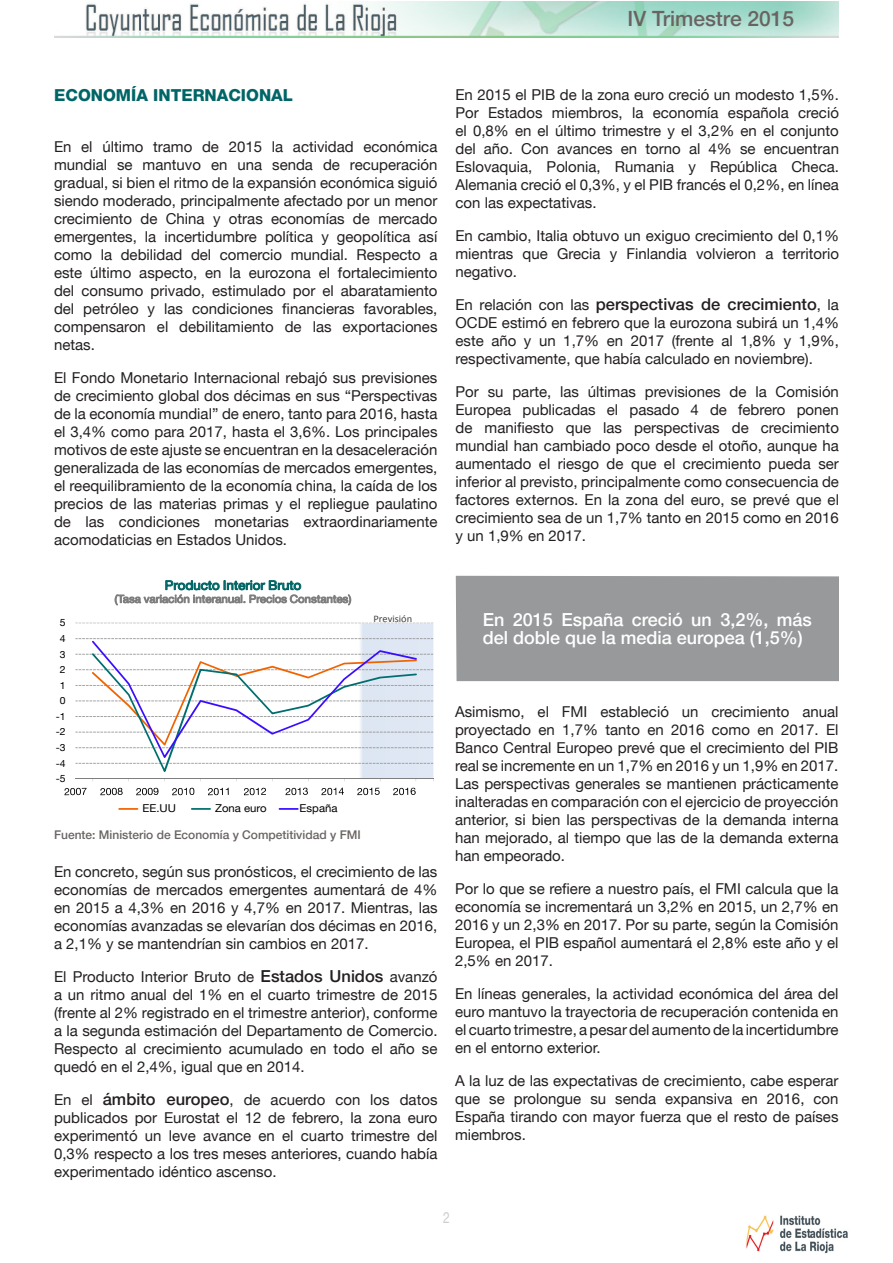
<style>
.page{position:relative;width:893px;height:1263px;background:#fff}
.page>*{position:absolute;margin:0;border:0;box-sizing:border-box;transform-origin:0 0}
.t1{font:500 21px "Helvetica Neue LT";color:#696463}
.destacados_texto{font:500 18px/18px "Helvetica Neue LT";color:#fff}
.t2{font:500 16.5px "Helvetica Neue LT";color:#231f20}
.titulos_apartados{font:800 16.5px "Helvetica Neue LT";color:#006567}
.titulo_4{font:15.6px "Helvetica Neue LT";color:#cdcdcc;scale:.77 1}
.t3{font:15px/18px "Helvetica Neue LT";color:#231f20;text-align:justify}
.t4{font:12.75px "Helvetica Neue LT";color:#006565;scale:1.04 1}
.titulos_apartados-2{font:500 12px "Helvetica Neue LT";color:#696463}
.t5{font:10.8px "Helvetica Neue LT";color:#000;scale:1.04 1}
.t6{font:10.05px "Helvetica Neue LT";color:#000;scale:1.04 1}
.t7{font:10.05px "Calibri";color:#414141;scale:1.04 1}
.s1{font-weight:400;font-size:15px}
.s2{font-weight:500;font-size:16.5px}
</style>
<div class="page">
<img style="left:55px;top:1px;width:783px;height:37px">
<img style="left:746px;top:1215px;width:102px;height:39px">
<svg style="left:76px;top:623px;width:358px;height:156px"></svg>
<hr style="left:75px;top:779px;width:359px;height:1px;background:#7f7f7f">
<svg style="left:92px;top:641px;width:325px;height:131px"></svg>
<svg style="left:64px;top:788px;width:23px;height:7px"></svg>
<svg style="left:100px;top:788px;width:23px;height:7px"></svg>
<svg style="left:136px;top:788px;width:22px;height:7px"></svg>
<svg style="left:172px;top:788px;width:22px;height:7px"></svg>
<svg style="left:208px;top:788px;width:21px;height:7px"></svg>
<svg style="left:244px;top:788px;width:22px;height:7px"></svg>
<svg style="left:285px;top:788px;width:23px;height:7px"></svg>
<svg style="left:321px;top:788px;width:23px;height:7px"></svg>
<svg style="left:357px;top:788px;width:23px;height:7px"></svg>
<svg style="left:393px;top:788px;width:23px;height:7px"></svg>
<svg style="left:115px;top:580px;width:236px;height:25px"></svg>
<hr style="left:118px;top:808px;width:20px;height:2px;background:#f06400">
<hr style="left:191px;top:808px;width:20px;height:2px;background:#006e6e">
<hr style="left:279px;top:808px;width:20px;height:2px;background:#3b0dff">
<div style="left:455px;top:575px;width:384px;height:107px;background:#98999b"></div>
<h1 class="t1" style="left:628px;top:6px;width:168px">IV Trimestre 2015</h1>
<p class="titulos_apartados" style="left:54px;top:85px;width:240px">ECONOMÍA INTERNACIONAL</p>
<p class="t3" style="left:54px;top:137px;width:385px">En el último tramo de 2015 la actividad económica mundial se mantuvo en una senda de recuperación gradual, si bien el ritmo de la expansión económica siguió siendo moderado, principalmente afectado por un menor crecimiento de China y otras economías de mercado emergentes, la incertidumbre política y geopolítica así como la debilidad del comercio mundial. Respecto a este último aspecto, en la eurozona el fortalecimiento del consumo privado, estimulado por el abaratamiento del petróleo y las condiciones financieras favorables, compensaron el debilitamiento de las exportaciones netas.</p>
<p class="t3" style="left:54px;top:368px;width:385px">El Fondo Monetario Internacional rebajó sus previsiones de crecimiento global dos décimas en sus “Perspectivas de la economía mundial” de enero, tanto para 2016, hasta el 3,4% como para 2017, hasta el 3,6%. Los principales motivos de este ajuste se encuentran en la desaceleración generalizada de las economías de mercados emergentes, el reequilibramiento de la economía china, la caída de los precios de las materias primas y el repliegue paulatino de las condiciones monetarias extraordinariamente acomodaticias en Estados Unidos.</p>
<p class="t4" style="left:165px;top:577px;width:133px">Producto Interior Bruto</p>
<p class="t3" style="left:455px;top:85px;width:385px">En 2015 el PIB de la zona euro creció un modesto 1,5%.<br>Por Estados miembros, la economía española creció el 0,8% en el último trimestre y el 3,2% en el conjunto del año. Con avances en torno al 4% se encuentran Eslovaquia, Polonia, Rumania y República Checa.<br>Alemania creció el 0,3%, y el PIB francés el 0,2%, en línea con las expectativas.</p>
<p class="t3" style="left:455px;top:226px;width:385px">En cambio, Italia obtuvo un exiguo crecimiento del 0,1% mientras que Grecia y Finlandia volvieron a territorio negativo.</p>
<p class="t2" style="left:455px;top:294px;width:385px"><span class="s1">En relación con las</span> perspectivas de crecimiento<span class="s1">, la</span></p>
<p class="t3" style="left:455px;top:313px;width:385px">OCDE estimó en febrero que la eurozona subirá un 1,4% este año y un 1,7% en 2017 (frente al 1,8% y 1,9%, respectivamente, que había calculado en noviembre).</p>
<p class="t3" style="left:455px;top:382px;width:385px">Por su parte, las últimas previsiones de la Comisión Europea publicadas el pasado 4 de febrero ponen de manifiesto que las perspectivas de crecimiento mundial han cambiado poco desde el otoño, aunque ha aumentado el riesgo de que el crecimiento pueda ser inferior al previsto, principalmente como consecuencia de factores externos. En la zona del euro, se prevé que el crecimiento sea de un 1,7% tanto en 2015 como en 2016 y un 1,9% en 2017.</p>
<p class="t6" style="left:60px;top:617px;width:7px">5</p>
<p class="t6" style="left:60px;top:632px;width:7px">4</p>
<p class="t6" style="left:60px;top:648px;width:7px">3</p>
<p class="t6" style="left:60px;top:663px;width:7px">2</p>
<p class="t6" style="left:60px;top:679px;width:7px">1</p>
<p class="t7" style="left:373px;top:612px;width:39px">Previsión</p>
<p class="destacados_texto" style="left:483px;top:610px;width:331px">En 2015 España creció un 3,2%, más del doble que la media europea (1,5%)</p>
<p class="t6" style="left:60px;top:695px;width:7px">0</p>
<p class="t6" style="left:56px;top:710px;width:11px">-1</p>
<p class="t6" style="left:56px;top:726px;width:11px">-2</p>
<p class="t6" style="left:56px;top:741px;width:11px">-3</p>
<p class="t6" style="left:56px;top:757px;width:11px">-4</p>
<p class="t6" style="left:56px;top:772px;width:11px">-5</p>
<p class="t5" style="left:142px;top:802px;width:34px">EE.UU</p>
<p class="t5" style="left:215px;top:802px;width:51px">Zona euro</p>
<p class="t5" style="left:300px;top:802px;width:38px">España</p>
<p class="titulos_apartados-2" style="left:54px;top:827px;width:308px">Fuente: Ministerio de Economía y Competitividad y FMI</p>
<p class="t3" style="left:54px;top:862px;width:385px">En concreto, según sus pronósticos, el crecimiento de las economías de mercados emergentes aumentará de 4% en 2015 a 4,3% en 2016 y 4,7% en 2017. Mientras, las economías avanzadas se elevarían dos décimas en 2016, a 2,1% y se mantendrían sin cambios en 2017.</p>
<p class="t3" style="left:54px;top:967px;width:385px">El Producto Interior Bruto de <span class="s2">Estados Unidos</span> avanzó a un ritmo anual del 1% en el cuarto trimestre de 2015 (frente al 2% registrado en el trimestre anterior), conforme a la segunda estimación del Departamento de Comercio.<br>Respecto al crecimiento acumulado en todo el año se quedó en el 2,4%, igual que en 2014.</p>
<p class="t3" style="left:54px;top:1090px;width:385px">En el <span class="s2">ámbito europeo</span>, de acuerdo con los datos publicados por Eurostat el 12 de febrero, la zona euro experimentó un leve avance en el cuarto trimestre del 0,3% respecto a los tres meses anteriores, cuando había experimentado idéntico ascenso.</p>
<p class="t3" style="left:455px;top:702px;width:385px">Asimismo, el FMI estableció un crecimiento anual proyectado en 1,7% tanto en 2016 como en 2017. El Banco Central Europeo prevé que el crecimiento del PIB real se incremente en un 1,7% en 2016 y un 1,9% en 2017.<br>Las perspectivas generales se mantienen prácticamente inalteradas en comparación con el ejercicio de proyección anterior, si bien las perspectivas de la demanda interna han mejorado, al tiempo que las de la demanda externa han empeorado.</p>
<p class="t3" style="left:455px;top:879px;width:385px">Por lo que se refiere a nuestro país, el FMI calcula que la economía se incrementará un 3,2% en 2015, un 2,7% en 2016 y un 2,3% en 2017. Por su parte, según la Comisión Europea, el PIB español aumentará el 2,8% este año y el 2,5% en 2017.</p>
<p class="t3" style="left:455px;top:984px;width:385px">En líneas generales, la actividad económica del área del euro mantuvo la trayectoria de recuperación contenida en el cuarto trimestre, a pesar del aumento de la incertidumbre en el entorno exterior.</p>
<p class="t3" style="left:455px;top:1071px;width:385px">A la luz de las expectativas de crecimiento, cabe esperar que se prolongue su senda expansiva en 2016, con España tirando con mayor fuerza que el resto de países miembros.</p>
<p class="titulo_4" style="left:443px;top:1208px;width:10px">2</p>
</div>
